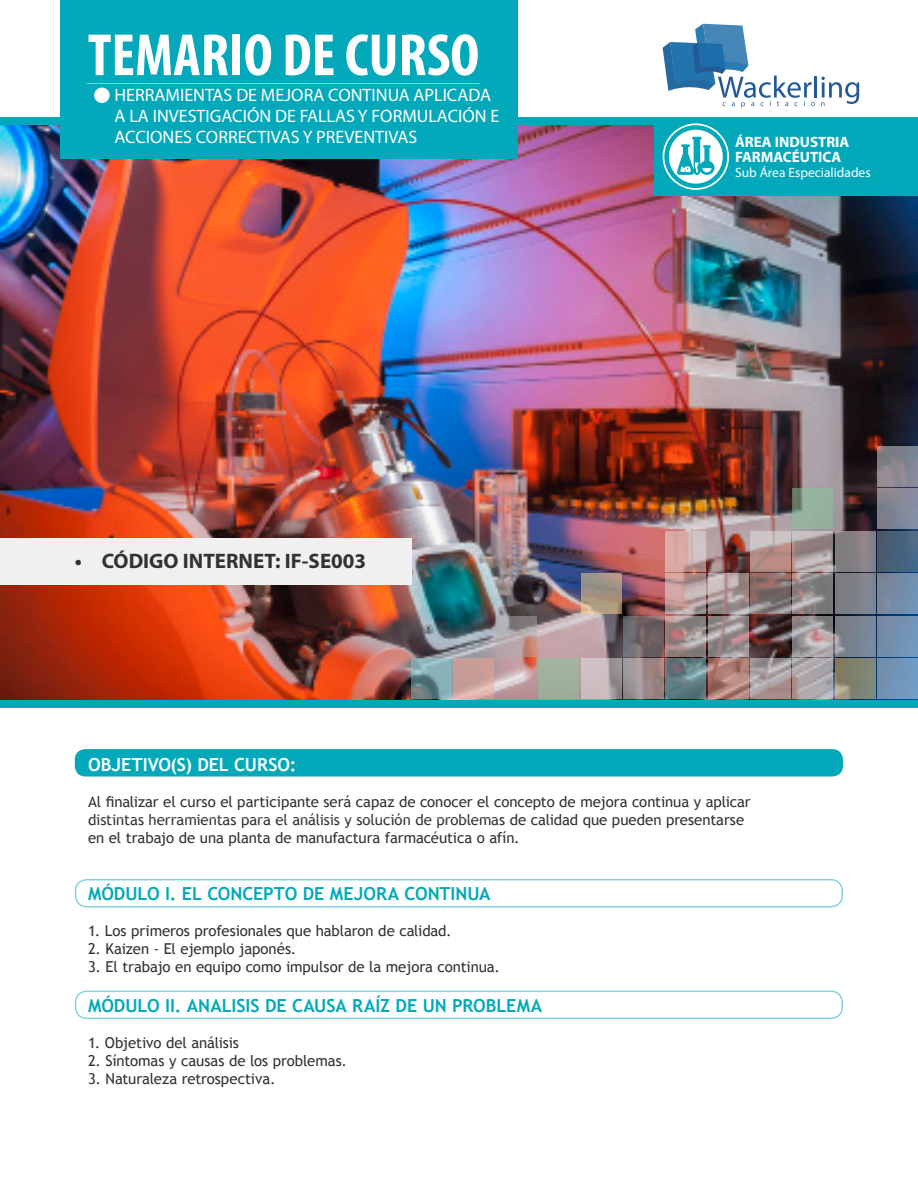
<style>
.page{position:relative;width:918px;height:1188px;background:#fff}
.page>*{position:absolute;margin:0;border:0;box-sizing:border-box;transform-origin:0 0}
.t1{font:700 condensed 60px "Myriad Pro";color:#fff}
.t2{font:700 21px "Myriad Pro";color:#323232}
.t3{font:18px/21px "Myriad Pro";color:#fff}
.MODULO{font:700 18px "Trebuchet MS";letter-spacing:-.005em;color:#03a9ba}
.MODULO2{font:700 18px "Trebuchet MS";letter-spacing:-.005em;color:#fff}
.General{font:15px "Trebuchet MS";letter-spacing:-.005em;color:#323232}
.t4{font:700 15px "Myriad Pro";color:#fff}
.t5{font:13.5px "Myriad Pro";color:#fff}
</style>
<div class="page">
<div style="left:75px;top:749px;width:768px;height:28px;background:#03a9ba;border-radius:11px"></div>
<img style="left:0;top:126px;width:918px;height:573px">
<div style="left:60px;top:0;width:457px;height:159px;background:#03a9ba"></div>
<hr style="left:814px;top:76px;width:3px;height:22px;background:#235a96">
<svg style="left:663px;top:24px;width:152px;height:84px"></svg>
<svg style="left:821px;top:77px;width:38px;height:29px"></svg>
<div style="left:877px;top:658px;width:41px;height:41px;background:linear-gradient(to right,#728da9,#729dc7)"></div>
<svg style="left:835px;top:658px;width:41px;height:41px;background:#858672"></svg>
<svg style="left:793px;top:658px;width:40px;height:41px;background:#ada7ab"></svg>
<svg style="left:750px;top:658px;width:41px;height:41px;background:#a89b9c"></svg>
<svg style="left:708px;top:658px;width:41px;height:41px;background:#ae7f76"></svg>
<svg style="left:665px;top:658px;width:41px;height:41px;background:#627e82"></svg>
<svg style="left:623px;top:658px;width:41px;height:41px;background:#9c8d8d"></svg>
<svg style="left:581px;top:658px;width:40px;height:41px;background:#bcb0b2"></svg>
<div style="left:538px;top:658px;width:41px;height:41px;background:#a0b09c"></div>
<svg style="left:454px;top:658px;width:40px;height:41px;background:#cea39c"></svg>
<svg style="left:411px;top:658px;width:41px;height:41px;background:#7b9ea4"></svg>
<div style="left:877px;top:616px;width:41px;height:40px;background:linear-gradient(to right,#7488a0,#7199bf)"></div>
<svg style="left:835px;top:616px;width:41px;height:40px;background:#7b8592"></svg>
<svg style="left:793px;top:616px;width:40px;height:40px;background:#a49b9e"></svg>
<svg style="left:708px;top:616px;width:41px;height:40px;background:#9c8f90"></svg>
<svg style="left:665px;top:616px;width:41px;height:40px;background:#9c8a8a"></svg>
<svg style="left:623px;top:616px;width:41px;height:40px;background:#6e6468"></svg>
<svg style="left:496px;top:616px;width:41px;height:40px;background:#ac9a9a"></svg>
<div style="left:877px;top:573px;width:41px;height:41px;background:linear-gradient(to right,#7a8496,#7093b5)"></div>
<div style="left:835px;top:573px;width:41px;height:41px;background:linear-gradient(to right,#79797b,#828897)"></div>
<svg style="left:793px;top:573px;width:40px;height:41px;background:#8d8788"></svg>
<svg style="left:750px;top:573px;width:41px;height:41px;background:#857271"></svg>
<svg style="left:708px;top:573px;width:41px;height:41px;background:#ab9b9c"></svg>
<svg style="left:665px;top:573px;width:41px;height:41px;background:#bd9f9d"></svg>
<svg style="left:581px;top:573px;width:40px;height:41px;background:#a89783"></svg>
<div style="left:877px;top:531px;width:41px;height:41px;background:linear-gradient(to right,#495869,#476b8b)"></div>
<svg style="left:835px;top:531px;width:41px;height:41px;background:#858085"></svg>
<svg style="left:793px;top:531px;width:40px;height:41px;background:#a99d9d"></svg>
<svg style="left:750px;top:531px;width:41px;height:41px;background:#bd9f9b"></svg>
<svg style="left:665px;top:531px;width:41px;height:41px;background:#d1aca9"></svg>
<div style="left:877px;top:489px;width:41px;height:40px;background:linear-gradient(to right,#7d7d85,#878fa6)"></div>
<svg style="left:793px;top:489px;width:40px;height:40px;background:#8fab98"></svg>
<svg style="left:877px;top:446px;width:41px;height:41px;background:#87848e"></svg>
<div style="left:94px;top:88px;width:16px;height:15px;background:#fff;border-radius:50%"></div>
<hr style="left:87px;top:83px;width:393px;height:1px;background:#fff">
<div style="left:654px;top:117px;width:264px;height:79px;background:#03a9ba"></div>
<div style="left:75px;top:879px;width:768px;height:28px;border:2px solid #03a9ba;border-radius:11px"></div>
<div style="left:0;top:538px;width:411px;height:47px;background:#f0f0f0"></div>
<div style="left:75px;top:991px;width:768px;height:28px;border:2px solid #03a9ba;border-radius:11px"></div>
<div style="left:663px;top:123px;width:66px;height:67px;border:2px solid #fff;border-radius:50%"></div>
<svg style="left:669px;top:130px;width:54px;height:54px"></svg>
<p class="t1" style="left:88px;top:18px;width:393px">TEMARIO DE CURSO</p>
<p class="t3" style="left:115px;top:84px;width:386px">HERRAMIENTAS DE MEJORA CONTINUA APLICADA<br>A LA INVESTIGACIÓN DE FALLAS Y FORMULACIÓN E<br>ACCIONES CORRECTIVAS Y PREVENTIVAS</p>
<p class="t2" style="left:75px;top:548px;width:293px">• CÓDIGO INTERNET: IF-SE003</p>
<p class="t4" style="left:735px;top:132px;width:116px">ÁREA INDUSTRIA</p>
<p class="t4" style="left:735px;top:147px;width:108px">FARMACÉUTICA</p>
<p class="t5" style="left:735px;top:164px;width:137px">Sub Área Especialidades</p>
<p class="MODULO2" style="left:88px;top:753px;width:210px">OBJETIVO(S) DEL CURSO:</p>
<p class="General" style="left:88px;top:792px;width:664px">Al finalizar el curso el participante será capaz de conocer el concepto de mejora continua y aplicar</p>
<p class="General" style="left:88px;top:810px;width:658px">distintas herramientas para el análisis y solución de problemas de calidad que pueden presentarse</p>
<p class="General" style="left:88px;top:828px;width:433px">en el trabajo de una planta de manufactura farmacéutica o afín.</p>
<p class="MODULO" style="left:88px;top:883px;width:404px">MÓDULO I. EL CONCEPTO DE MEJORA CONTINUA</p>
<p class="General" style="left:88px;top:922px;width:365px">1. Los primeros profesionales que hablaron de calidad.</p>
<p class="General" style="left:88px;top:940px;width:210px">2. Kaizen - El ejemplo japonés.</p>
<p class="General" style="left:88px;top:958px;width:413px">3. El trabajo en equipo como impulsor de la mejora continua.</p>
<p class="MODULO" style="left:88px;top:994px;width:456px">MÓDULO II. ANALISIS DE CAUSA RAÍZ DE UN PROBLEMA</p>
<p class="General" style="left:88px;top:1034px;width:152px">1. Objetivo del análisis</p>
<p class="General" style="left:88px;top:1052px;width:260px">2. Síntomas y causas de los problemas.</p>
<p class="General" style="left:88px;top:1070px;width:189px">3. Naturaleza retrospectiva.</p>
</div>
